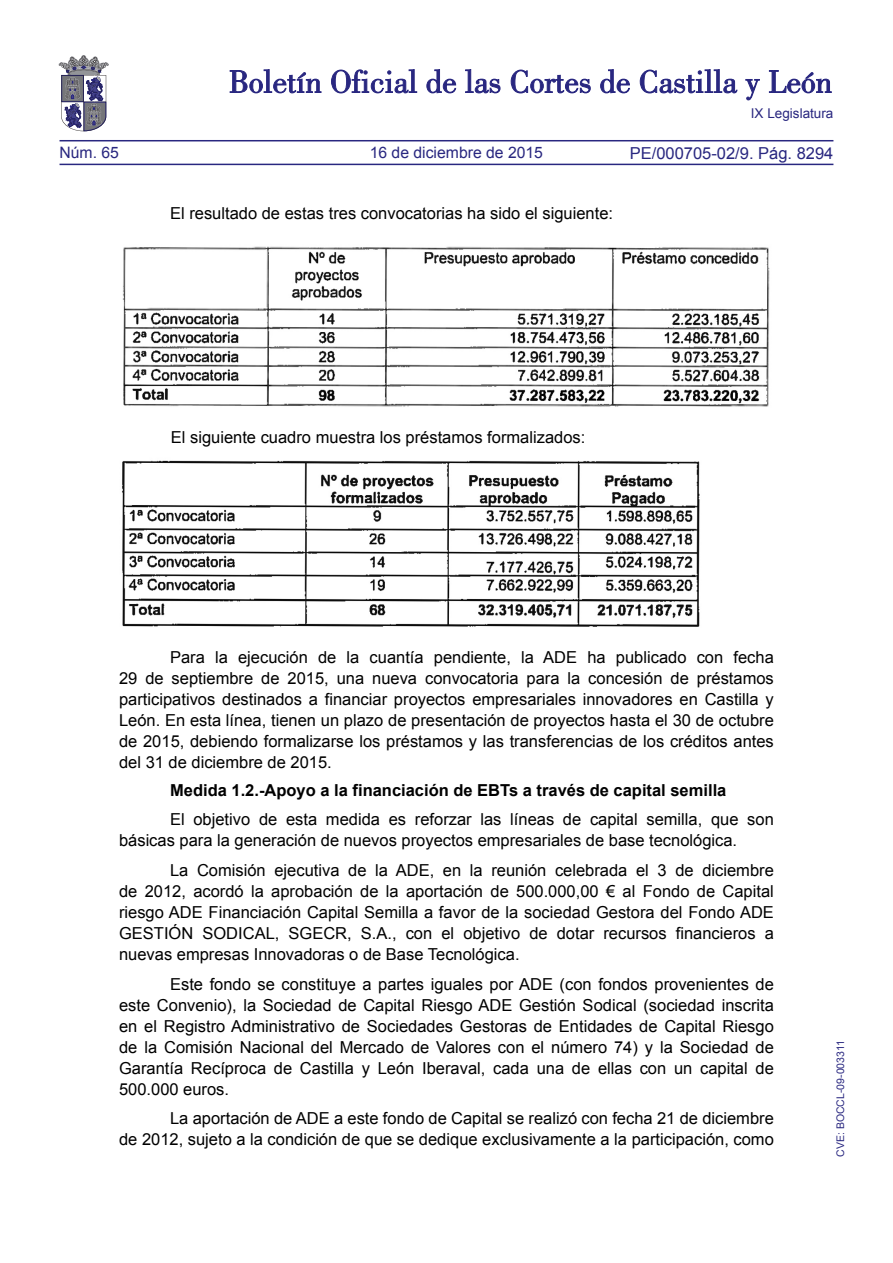
<style>
.page{position:relative;width:893px;height:1263px;background:#fff}
.page>*{position:absolute;margin:0;border:0;box-sizing:border-box;transform-origin:0 0}
.TEXTO_NORMAL{font:16.5px/21px "Arial";color:#000;text-align:justify}
.TEXTO_NORMAL-2{font:700 16.5px "Arial";color:#000}
.t1{font:16.5px "Arial";color:#292780}
.t2{font:15.75px "Arial";color:#292780}
.t3{font:13.5px "Arial";color:#292780}
.TEXTO_NORMAL-3{font:10.5px "Arial";color:#292780}
</style>
<div class="page">
<hr style="left:60px;top:164px;width:773px;height:1px;background:#292780">
<hr style="left:60px;top:140px;width:773px;height:1px;background:#292780">
<svg style="left:230px;top:69px;width:91px;height:24px"></svg>
<svg style="left:331px;top:69px;width:86px;height:24px"></svg>
<svg style="left:426px;top:69px;width:30px;height:24px"></svg>
<svg style="left:465px;top:69px;width:35px;height:24px"></svg>
<svg style="left:511px;top:70px;width:80px;height:23px"></svg>
<svg style="left:600px;top:69px;width:30px;height:24px"></svg>
<svg style="left:640px;top:69px;width:97px;height:24px"></svg>
<svg style="left:745px;top:79px;width:15px;height:21px"></svg>
<svg style="left:769px;top:70px;width:62px;height:23px"></svg>
<svg style="left:59px;top:55px;width:49px;height:76px"></svg>
<img style="left:122px;top:246px;width:648px;height:381px">
<div style="left:60px;top:422px;width:773px;height:29px;background:#fff"></div>
<p class="t2" style="left:60px;top:142px;width:61px">Núm. 65</p>
<p class="t2" style="left:370px;top:142px;width:175px">16 de diciembre de 2015</p>
<p class="TEXTO_NORMAL" style="left:170px;top:203px;width:444px">El resultado de estas tres convocatorias ha sido el siguiente:</p>
<p class="t3" style="left:751px;top:105px;width:84px">IX Legislatura</p>
<p class="t1" style="left:630px;top:142px;width:205px">PE/000705-02/9. Pág. 8294</p>
<p class="TEXTO_NORMAL" style="left:171px;top:426px;width:416px">El siguiente cuadro muestra los préstamos formalizados:</p>
<p class="TEXTO_NORMAL" style="left:119px;top:646px;width:656px;text-indent:51px">Para la ejecución de la cuantía pendiente, la ADE ha publicado con fecha 29 de septiembre de 2015, una nueva convocatoria para la concesión de préstamos participativos destinados a financiar proyectos empresariales innovadores en Castilla y León. En esta línea, tienen un plazo de presentación de proyectos hasta el 30 de octubre de 2015, debiendo formalizarse los préstamos y las transferencias de los créditos antes del 31 de diciembre de 2015.</p>
<p class="TEXTO_NORMAL-2" style="left:170px;top:779px;width:558px">Medida 1.2.-Apoyo a la financiación de EBTs a través de capital semilla</p>
<p class="TEXTO_NORMAL" style="left:119px;top:809px;width:656px;text-indent:51px">El objetivo de esta medida es reforzar las líneas de capital semilla, que son básicas para la generación de nuevos proyectos empresariales de base tecnológica.</p>
<p class="TEXTO_NORMAL" style="left:119px;top:860px;width:656px;text-indent:51px">La Comisión ejecutiva de la ADE, en la reunión celebrada el 3 de diciembre de 2012, acordó la aprobación de la aportación de 500.000,00 € al Fondo de Capital riesgo ADE Financiación Capital Semilla a favor de la sociedad Gestora del Fondo ADE GESTIÓN SODICAL, SGECR, S.A., con el objetivo de dotar recursos financieros a nuevas empresas Innovadoras o de Base Tecnológica.</p>
<p class="TEXTO_NORMAL" style="left:119px;top:973px;width:656px;text-indent:51px">Este fondo se constituye a partes iguales por ADE (con fondos provenientes de este Convenio), la Sociedad de Capital Riesgo ADE Gestión Sodical (sociedad inscrita en el Registro Administrativo de Sociedades Gestoras de Entidades de Capital Riesgo de la Comisión Nacional del Mercado de Valores con el número 74) y la Sociedad de Garantía Recíproca de Castilla y León Iberaval, cada una de ellas con un capital de 500.000 euros.</p>
<p class="TEXTO_NORMAL" style="left:119px;top:1108px;width:656px;text-align:right">La aportación de ADE a este fondo de Capital se realizó con fecha 21 de diciembre<br>de 2012, sujeto a la condición de que se dedique exclusivamente a la participación, como</p>
<p class="TEXTO_NORMAL-3" style="left:834px;top:1157px;width:118px;rotate:-90deg">CVE: BOCCL-09-003311</p>
</div>
